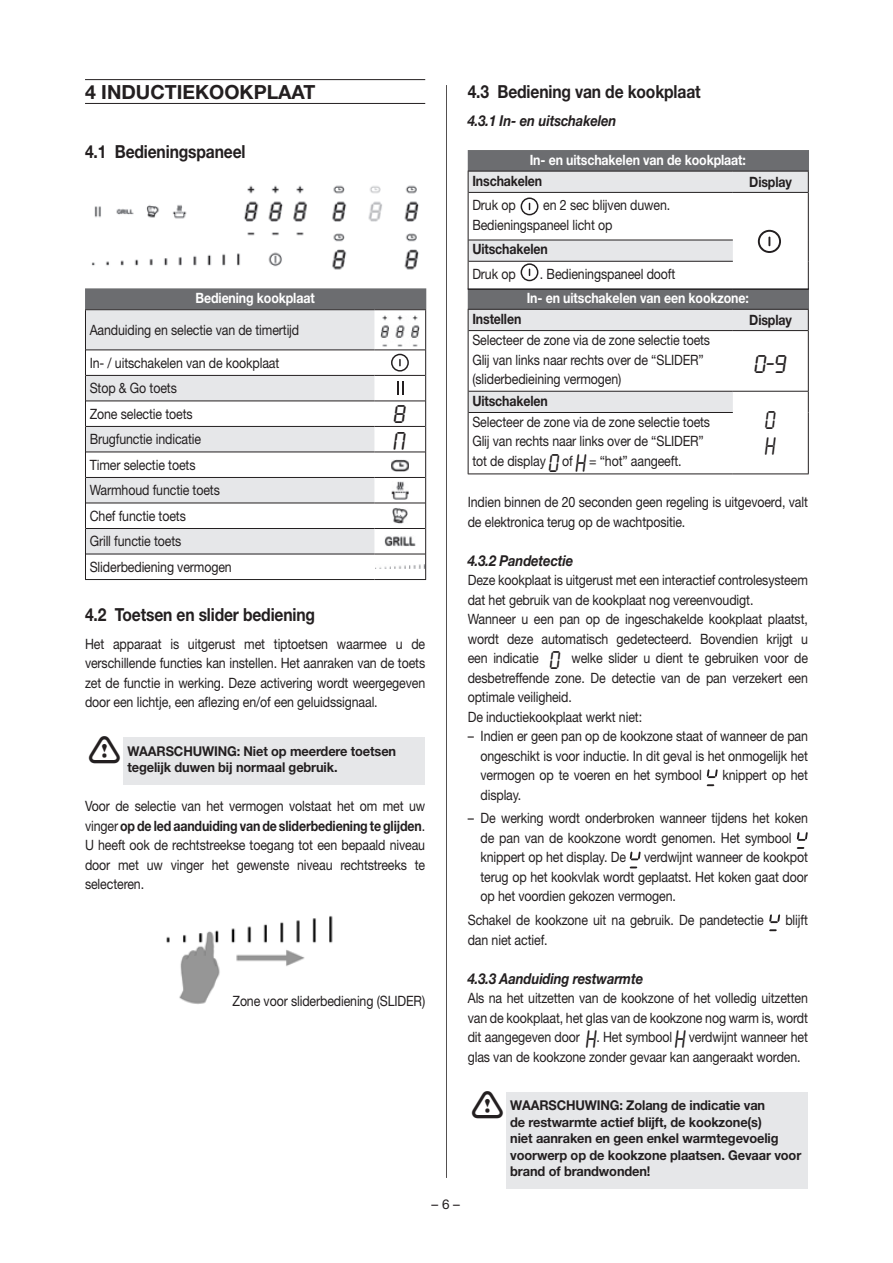
<style>
.page{position:relative;width:893px;height:1263px;background:#fff}
.page>*{position:absolute;margin:0;border:0;box-sizing:border-box;transform-origin:0 0}
.t1{font:22.5px "LCD Normal";color:#231f20}
.t2{font:22.5px/25.5px "LCD Normal";color:#231f20;scale:.87 1}
.t3{font:700 19.5px "Helvetica Neue LT Std";color:#231f20}
.t4{font:700 18px "Helvetica Neue LT Std";letter-spacing:-.01em;color:#231f20;scale:.87 1}
.t5{font:italic 700 15px "Helvetica Neue";letter-spacing:-.01em;color:#231f20;scale:.87 1}
.t6{font:14.25px/19.5px "Helvetica Neue LT Std";letter-spacing:-.01em;color:#231f20;scale:.87 1}
.t7{font:700 14.25px "Helvetica Neue LT Std";letter-spacing:-.01em;color:#fff;scale:.87 1}
.t8{font:700 14.25px "Helvetica Neue LT Std";letter-spacing:-.01em;color:#231f20;scale:.87 1}
.t9{font:700 13.5px/16.5px "Helvetica Neue LT Std";letter-spacing:-.01em;color:#231f20;scale:.95 1}
.t10{font:13.5px "Helvetica Neue LT Std";color:#231f20}
.s1{font-weight:700}
.s2{font-family:"LCD Normal";font-size:22.5px}
</style>
<div class="page">
<hr style="left:446px;top:85px;width:1px;height:1093px;background:#231f20">
<hr style="left:85px;top:79px;width:340px;height:1px;background:#231f20">
<hr style="left:85px;top:103px;width:340px;height:1px;background:#231f20">
<div style="left:85px;top:288px;width:341px;height:21px;background:#6c6d70"></div>
<div style="left:123px;top:738px;width:302px;height:47px;background:#e6e7e9"></div>
<img style="left:91px;top:185px;width:328px;height:85px">
<div style="left:86px;top:310px;width:289px;height:40px;background:#e6e7e9"></div>
<svg style="left:86px;top:374px;width:289px;height:180px;fill:#e6e7e9"></svg>
<hr style="left:86px;top:350px;width:289px;height:1px;background:#231f20">
<hr style="left:86px;top:375px;width:289px;height:1px;background:#231f20">
<hr style="left:86px;top:401px;width:289px;height:1px;background:#231f20">
<hr style="left:86px;top:426px;width:289px;height:1px;background:#231f20">
<hr style="left:86px;top:452px;width:289px;height:1px;background:#231f20">
<hr style="left:86px;top:477px;width:289px;height:1px;background:#231f20">
<hr style="left:86px;top:503px;width:289px;height:1px;background:#231f20">
<hr style="left:86px;top:528px;width:289px;height:1px;background:#231f20">
<hr style="left:86px;top:554px;width:289px;height:1px;background:#231f20">
<hr style="left:85px;top:309px;width:290px;height:1px;background:#231f20">
<hr style="left:85px;top:310px;width:1px;height:40px;background:#231f20">
<hr style="left:375px;top:309px;width:51px;height:1px;background:#231f20">
<svg style="left:85px;top:350px;width:1px;height:229px"></svg>
<hr style="left:85px;top:579px;width:290px;height:1px;background:#231f20">
<hr style="left:375px;top:579px;width:51px;height:1px;background:#231f20">
<svg style="left:375px;top:310px;width:51px;height:269px"></svg>
<img style="left:391px;top:459px;width:17px;height:12px">
<img style="left:391px;top:481px;width:18px;height:18px">
<img style="left:392px;top:508px;width:16px;height:16px">
<img style="left:384px;top:536px;width:32px;height:10px">
<img style="left:376px;top:564px;width:48px;height:5px">
<img style="left:166px;top:915px;width:167px;height:89px">
<div style="left:468px;top:150px;width:341px;height:21px;background:#6c6d70"></div>
<div style="left:468px;top:288px;width:341px;height:21px;background:#6c6d70"></div>
<div style="left:506px;top:1092px;width:302px;height:97px;background:#e6e7e9"></div>
<hr style="left:468px;top:289px;width:265px;height:1px;background:#231f20">
<hr style="left:733px;top:289px;width:76px;height:1px;background:#231f20">
<svg style="left:468px;top:171px;width:341px;height:118px"></svg>
<svg style="left:468px;top:310px;width:341px;height:102px"></svg>
<hr style="left:468px;top:412px;width:1px;height:62px;background:#231f20">
<hr style="left:808px;top:412px;width:1px;height:62px;background:#231f20">
<hr style="left:468px;top:309px;width:265px;height:1px;background:#231f20">
<hr style="left:733px;top:309px;width:76px;height:1px;background:#231f20">
<hr style="left:468px;top:330px;width:265px;height:1px;background:#231f20">
<hr style="left:733px;top:330px;width:75px;height:1px;background:#231f20">
<hr style="left:468px;top:391px;width:265px;height:1px;background:#231f20">
<hr style="left:733px;top:391px;width:75px;height:1px;background:#231f20">
<hr style="left:468px;top:412px;width:265px;height:1px;background:#231f20">
<hr style="left:468px;top:474px;width:265px;height:1px;background:#231f20">
<hr style="left:733px;top:474px;width:76px;height:1px;background:#231f20">
<svg style="left:707px;top:784px;width:7px;height:2px"></svg>
<svg style="left:707px;top:769px;width:11px;height:9px"></svg>
<svg style="left:797px;top:847px;width:7px;height:2px"></svg>
<svg style="left:797px;top:832px;width:11px;height:9px"></svg>
<svg style="left:629px;top:866px;width:8px;height:2px"></svg>
<svg style="left:630px;top:851px;width:11px;height:9px"></svg>
<svg style="left:769px;top:929px;width:8px;height:2px"></svg>
<svg style="left:769px;top:914px;width:11px;height:9px"></svg>
<h2 class="t3" style="left:85px;top:80px;width:232px">4 INDUCTIEKOOKPLAAT</h2>
<p class="t4" style="left:85px;top:141px;width:186px">4.1 Bedieningspaneel</p>
<p class="t7" style="left:196px;top:289px;width:138px">Bediening kookplaat</p>
<p class="t6" style="left:90px;top:320px;width:242px">Aanduiding en selectie van de timertijd</p>
<p class="t6" style="left:90px;top:350px;width:219px;line-height:25.5px">In- / uitschakelen van de kookplaat<br>Stop &amp; Go toets<br>Zone selectie toets</p>
<h1 class="t1" style="left:394px;top:402px;width:13px">8</h1>
<p class="t6" style="left:90px;top:429px;width:130px">Brugfunctie indicatie</p>
<h1 class="t1" style="left:406px;top:453px;width:13px;rotate:-180deg">u</h1>
<p class="t6" style="left:90px;top:452px;width:165px;line-height:25.5px">Timer selectie toets<br>Warmhoud functie toets<br>Chef functie toets<br>Grill functie toets<br>Sliderbediening vermogen</p>
<p class="t4" style="left:85px;top:603px;width:266px">4.2 Toetsen en slider bediening</p>
<p class="t6" style="left:85px;top:633px;width:393px;text-align:justify">Het apparaat is uitgerust met tiptoetsen waarmee u de verschillende functies kan instellen. Het aanraken van de toets zet de functie in werking. Deze activering wordt weergegeven door een lichtje, een aflezing en/of een geluidssignaal.</p>
<p class="t9" style="left:128px;top:742px;width:284px">WAARSCHUWING: Niet op meerdere toetsen tegelijk duwen bij normaal gebruik.</p>
<p class="t6" style="left:85px;top:796px;width:393px;text-align:justify">Voor de selectie van het vermogen volstaat het om met uw vinger <span class="s1">op de led aanduiding van de sliderbediening te glijden</span>.<br>U heeft ook de rechtstreekse toegang tot een bepaald niveau door met uw vinger het gewenste niveau rechtstreeks te selecteren.</p>
<p class="t6" style="left:233px;top:991px;width:223px">Zone voor sliderbediening (SLIDER)</p>
<p class="t4" style="left:468px;top:80px;width:269px">4.3 Bediening van de kookplaat</p>
<p class="t5" style="left:468px;top:111px;width:172px">4.3.1 In- en uitschakelen</p>
<p class="t7" style="left:530px;top:151px;width:250px">In- en uitschakelen van de kookplaat:</p>
<p class="t8" style="left:472px;top:172px;width:82px">Inschakelen</p>
<p class="t8" style="left:749px;top:173px;width:50px">Display</p>
<p class="t6" style="left:472px;top:195px;width:51px">Druk op</p>
<p class="t6" style="left:472px;top:195px;width:229px;text-indent:71px">en 2 sec blijven duwen.<br>Bedieningspaneel licht op</p>
<p class="t8" style="left:472px;top:241px;width:88px">Uitschakelen</p>
<p class="t6" style="left:472px;top:264px;width:51px">Druk op</p>
<p class="t6" style="left:540px;top:264px;width:157px">. Bedieningspaneel dooft</p>
<p class="t7" style="left:527px;top:289px;width:257px">In- en uitschakelen van een kookzone:</p>
<p class="t8" style="left:472px;top:310px;width:58px">Instellen</p>
<p class="t8" style="left:749px;top:311px;width:50px">Display</p>
<p class="t6" style="left:472px;top:330px;width:275px">Selecteer de zone via de zone selectie toets<br>Glij van links naar rechts over de “SLIDER” (sliderbedieining vermogen)</p>
<h1 class="t1" style="left:755px;top:352px;width:33px">0‐9</h1>
<p class="t8" style="left:472px;top:392px;width:88px">Uitschakelen</p>
<h1 class="t2" style="left:766px;top:409px;width:13px">0<br>H</h1>
<p class="t6" style="left:472px;top:412px;width:275px">Selecteer de zone via de zone selectie toets<br>Glij van rechts naar links over de “SLIDER” tot de display <span class="s2">0</span> of <span class="s2">H</span> = “hot” aangeeft.</p>
<p class="t6" style="left:468px;top:492px;width:393px">Indien binnen de 20 seconden geen regeling is uitgevoerd, valt de elektronica terug op de wachtpositie.</p>
<p class="t5" style="left:468px;top:551px;width:123px">4.3.2 Pandetectie</p>
<p class="t6" style="left:468px;top:570px;width:393px">Deze kookplaat is uitgerust met een interactief controlesysteem dat het gebruik van de kookplaat nog vereenvoudigt.<br>Wanneer u een pan op de ingeschakelde kookplaat plaatst, wordt deze automatisch gedetecteerd. Bovendien krijgt u een indicatie <span class="s2">0</span> welke slider u dient te gebruiken voor de desbetreffende zone. De detectie van de pan verzekert een optimale veiligheid.<br>De inductiekookplaat werkt niet:</p>
<p class="t6" style="left:480px;top:726px;width:378px;text-align:justify;text-indent:-13px">– Indien er geen pan op de kookzone staat of wanneer de pan ongeschikt is voor inductie. In dit geval is het onmogelijk het vermogen op te voeren en het symbool</p>
<p class="t6" style="left:722px;top:765px;width:100px">knippert op het</p>
<p class="t6" style="left:480px;top:785px;width:49px">display.</p>
<p class="t6" style="left:480px;top:808px;width:378px;text-indent:-13px">– De werking wordt onderbroken wanneer tijdens het koken de pan van de kookzone wordt genomen. Het symbool knippert op het display. De</p>
<p class="t6" style="left:480px;top:847px;width:378px;text-align:justify;text-indent:164px">verdwijnt wanneer de kookpot terug op het kookvlak wordt geplaatst. Het koken gaat door op het voordien gekozen vermogen.</p>
<p class="t6" style="left:468px;top:910px;width:342px">Schakel de kookzone uit na gebruik. De pandetectie</p>
<p class="t6" style="left:785px;top:910px;width:27px">blijft</p>
<p class="t6" style="left:468px;top:930px;width:93px">dan niet actief.</p>
<p class="t5" style="left:468px;top:969px;width:203px">4.3.3 Aanduiding restwarmte</p>
<p class="t6" style="left:468px;top:988px;width:392px;text-align:justify">Als na het uitzetten van de kookzone of het volledig uitzetten van de kookplaat, het glas van de kookzone nog warm is, wordt dit aangegeven door <span class="s2">H</span>. Het symbool <span class="s2">H</span> verdwijnt wanneer het glas van de kookzone zonder gevaar kan aangeraakt worden.</p>
<p class="t9" style="left:510px;top:1097px;width:308px">WAARSCHUWING: Zolang de indicatie van<br>de restwarmte actief blijft, de kookzone(s)<br>niet aanraken en geen enkel warmtegevoelig voorwerp op de kookzone plaatsen. Gevaar voor brand of brandwonden!</p>
<p class="t10" style="left:431px;top:1196px;width:30px">– 6 –</p>
</div>
